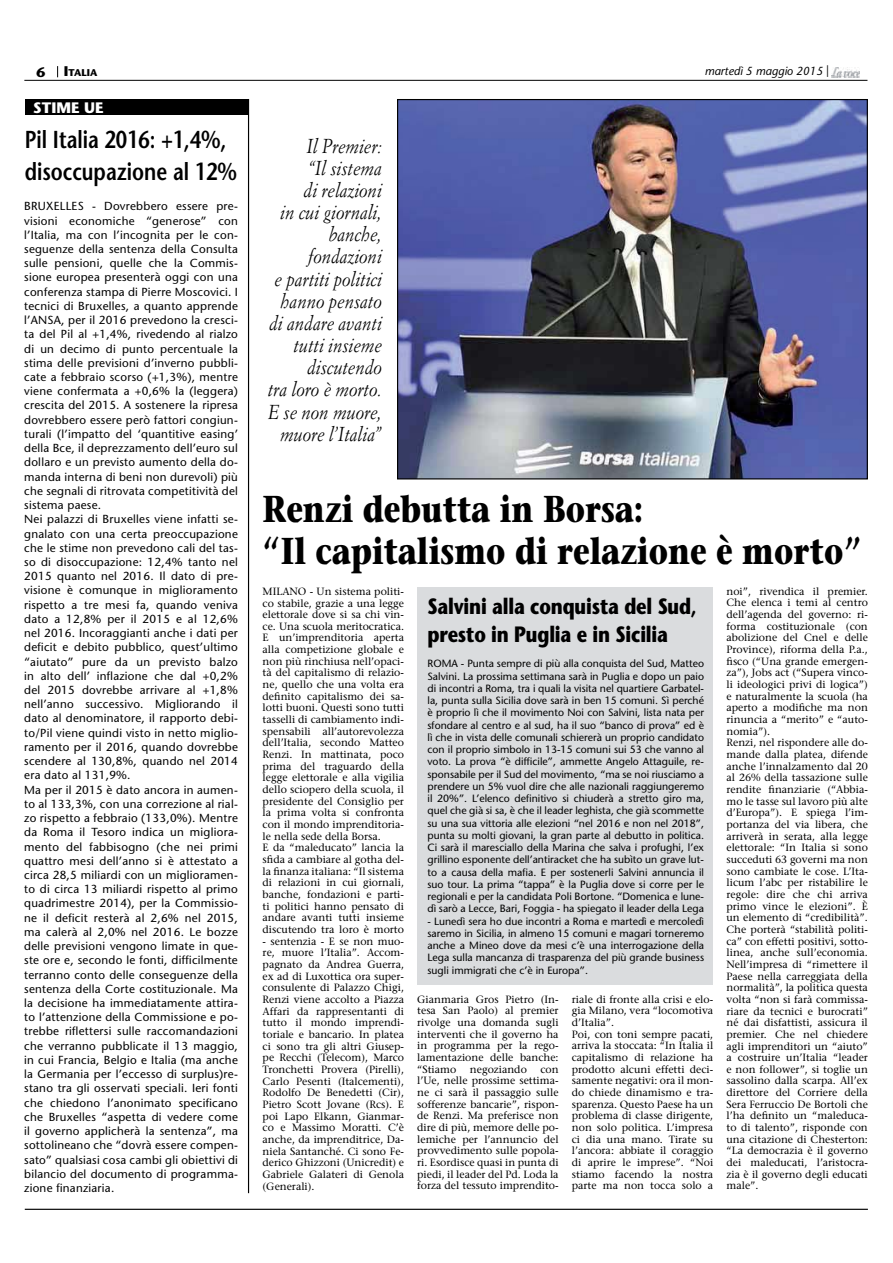
<style>
.page{position:relative;width:893px;height:1263px;background:#fff}
.page>*{position:absolute;margin:0;border:0;box-sizing:border-box;transform-origin:0 0}
.t1{font:700 37.35px/42px "Stone Serif";color:#000;scale:.8 1}
.t2{font:600 24.45px/32.7px "Stone Sans";color:#000;scale:.81 1}
.t3{font:700 22.2px/28px "Stone Sans";letter-spacing:-.01em;color:#000;scale:.82 1}
.t4{font:italic 19.8px/22.2px "Simoncini Garamond";color:#000;text-align:right;scale:.88 1}
.t5{font:700 15.15px "Stone Sans";color:#fff}
.t6{font:700 13.95px "Stone Sans";color:#000}
.t7{font:11.7px/14.2px "Stone Sans";letter-spacing:.02em;color:#000}
.t8{font:italic 11.7px "Stone Sans";color:#000}
.t9{font:10.5px/11.7px "Stone Serif";color:#000}
.t10{font:10.5px/12.3px "Stone Sans";color:#000;text-align:justify}
.t11{font:700 9.75px "Stone Sans";color:#000}
.s1{font-size:13.95px}
.s2{font-style:normal}
</style>
<div class="page">
<hr style="left:25px;top:1209px;width:843px;height:1px;background:#000">
<hr style="left:248px;top:99px;width:1px;height:1094px;background:#000">
<div style="left:417px;top:587px;width:296px;height:398px;background:#dadcde"></div>
<img style="left:399px;top:101px;width:467px;height:376px">
<div style="left:25px;top:99px;width:224px;height:16px;background:#000"></div>
<hr style="left:24px;top:80px;width:843px;height:1px;background:#000">
<img style="left:831px;top:68px;width:29px;height:9px">
<h3 class="t6" style="left:36px;top:66px;width:10px">6</h3>
<p class="t11" style="left:64px;top:70px;width:35px"><span class="s1">I</span>TALIA</p>
<p class="t8" style="left:705px;top:66px;width:126px">martedì 5 maggio 2015 <span class="s2">|</span></p>
<h3 class="t5" style="left:33px;top:102px;width:72px">STIME UE</h3>
<h2 class="t2" style="left:25px;top:125px;width:263px">Pil Italia 2016: +1,4%, disoccupazione al 12%</h2>
<p class="t7" style="left:24px;top:200px;width:215px">BRUXELLES - Dovrebbero essere pre&shy;visioni economiche “generose” con l’Italia, ma con l’incognita per le con&shy;seguenze della sentenza della Consulta sulle pensioni, quelle che la Commis&shy;sione europea presenterà oggi con una conferenza stampa di Pierre Moscovici. I tecnici di Bruxelles, a quanto apprende l’ANSA, per il 2016 prevedono la cresci&shy;ta del Pil al +1,4%, rivedendo al rialzo di un decimo di punto percentuale la stima delle previsioni d’inverno pubbli&shy;cate a febbraio scorso (+1,3%), mentre viene confermata a +0,6% la (leggera) crescita del 2015. A sostenere la ripresa dovrebbero essere però fattori congiun&shy;turali (l’impatto del ‘quantitive easing’ della Bce, il deprezzamento dell’euro sul dollaro e un previsto aumento della do&shy;manda interna di beni non durevoli) più che segnali di ritrovata competitività del sistema paese.<br>Nei palazzi di Bruxelles viene infatti se&shy;gnalato con una certa preoccupazione che le stime non prevedono cali del tas&shy;so di disoccupazione: 12,4% tanto nel 2015 quanto nel 2016. Il dato di pre&shy;visione è comunque in miglioramento rispetto a tre mesi fa, quando veniva dato a 12,8% per il 2015 e al 12,6% nel 2016. Incoraggianti anche i dati per deficit e debito pubblico, quest’ultimo “aiutato” pure da un previsto balzo in alto dell’ inflazione che dal +0,2% del 2015 dovrebbe arrivare al +1,8% nell’anno successivo. Migliorando il dato al denominatore, il rapporto debi&shy;to/Pil viene quindi visto in netto miglio&shy;ramento per il 2016, quando dovrebbe scendere al 130,8%, quando nel 2014 era dato al 131,9%.<br>Ma per il 2015 è dato ancora in aumen&shy;to al 133,3%, con una correzione al rial&shy;zo rispetto a febbraio (133,0%). Mentre da Roma il Tesoro indica un migliora&shy;mento del fabbisogno (che nei primi quattro mesi dell’anno si è attestato a circa 28,5 miliardi con un miglioramen&shy;to di circa 13 miliardi rispetto al primo quadrimestre 2014), per la Commissio&shy;ne il deficit resterà al 2,6% nel 2015, ma calerà al 2,0% nel 2016. Le bozze delle previsioni vengono limate in que&shy;ste ore e, secondo le fonti, difficilmente terranno conto delle conseguenze della sentenza della Corte costituzionale. Ma la decisione ha immediatamente attira&shy;to l’attenzione della Commissione e po&shy;trebbe riflettersi sulle raccomandazioni che verranno pubblicate il 13 maggio, in cui Francia, Belgio e Italia (ma anche la Germania per l’eccesso di surplus)re&shy;stano tra gli osservati speciali. Ieri fonti che chiedono l’anonimato specificano che Bruxelles “aspetta di vedere come il governo applicherà la sentenza”, ma sottolineano che “dovrà essere compen&shy;sato” qualsiasi cosa cambi gli obiettivi di bilancio del documento di programma&shy;zione finanziaria.</p>
<h3 class="t4" style="left:268px;top:136px;width:131px">Il Premier:<br>“Il sistema<br>di relazioni<br>in cui giornali, banche, fondazioni<br>e partiti politici hanno pensato di andare avanti tutti insieme discutendo<br>tra loro è morto.<br>E se non muore, muore l’Italia”</h3>
<h1 class="t1" style="left:263px;top:492px;width:750px">Renzi debutta in Borsa:<br>“Il capitalismo di relazione è morto”</h1>
<p class="t9" style="left:263px;top:586px;width:143px">MILANO - Un sistema politi&shy;co stabile, grazie a una legge elettorale dove si sa chi vin&shy;ce. Una scuola meritocratica.<br>E un’imprenditoria aperta alla competizione globale e non più rinchiusa nell’opaci&shy;tà del capitalismo di relazio&shy;ne, quello che una volta era definito capitalismo dei sa&shy;lotti buoni. Questi sono tutti tasselli di cambiamento indi&shy;spensabili all’autorevolezza dell’Italia, secondo Matteo<br>Renzi. In mattinata, poco prima del traguardo della legge elettorale e alla vigilia dello sciopero della scuola, il presidente del Consiglio per la prima volta si confronta con il mondo imprenditoria&shy;le nella sede della Borsa.<br>E da “maleducato” lancia la sfida a cambiare al gotha del&shy;la finanza italiana: “Il sistema di relazioni in cui giornali, banche, fondazioni e parti&shy;ti politici hanno pensato di andare avanti tutti insieme discutendo tra loro è morto</p>
<p class="t9" style="left:263px;top:936px;width:143px;text-align:justify">- sentenzia - E se non muo&shy;re, muore l’Italia”. Accom&shy;pagnato da Andrea Guerra, ex ad di Luxottica ora super&shy;consulente di Palazzo Chigi, Renzi viene accolto a Piazza Affari da rappresentanti di tutto il mondo imprendi&shy;toriale e bancario. In platea ci sono tra gli altri Giusep&shy;pe Recchi (Telecom), Marco Tronchetti Provera (Pirelli), Carlo Pesenti (Italcementi), Rodolfo De Benedetti (Cir), Pietro Scott Jovane (Rcs). E poi Lapo Elkann, Gianmar&shy;co e Massimo Moratti. C’è anche, da imprenditrice, Da&shy;niela Santanché. Ci sono Fe&shy;derico Ghizzoni (Unicredit) e Gabriele Galateri di Genola (Generali).</p>
<h3 class="t3" style="left:427px;top:595px;width:330px">Salvini alla conquista del Sud, presto in Puglia e in Sicilia</h3>
<p class="t10" style="left:427px;top:659px;width:278px">ROMA - Punta sempre di più alla conquista del Sud, Matteo Salvini. La prossima settimana sarà in Puglia e dopo un paio di incontri a Roma, tra i quali la visita nel quartiere Garbatel&shy;la, punta sulla Sicilia dove sarà in ben 15 comuni. Sì perché è proprio lì che il movimento Noi con Salvini, lista nata per sfondare al centro e al sud, ha il suo “banco di prova” ed è lì che in vista delle comunali schiererà un proprio candidato con il proprio simbolo in 13-15 comuni sui 53 che vanno al voto. La prova “è difficile”, ammette Angelo Attaguile, re&shy;sponsabile per il Sud del movimento, “ma se noi riusciamo a prendere un 5% vuol dire che alle nazionali raggiungeremo il 20%”. L’elenco definitivo si chiuderà a stretto giro ma, quel che già si sa, è che il leader leghista, che già scommette su una sua vittoria alle elezioni “nel 2016 e non nel 2018”, punta su molti giovani, la gran parte al debutto in politica.<br>Ci sarà il maresciallo della Marina che salva i profughi, l’ex grillino esponente dell’antiracket che ha subìto un grave lut&shy;to a causa della mafia. E per sostenerli Salvini annuncia il suo tour. La prima “tappa” è la Puglia dove si corre per le regionali e per la candidata Poli Bortone. “Domenica e lune&shy;dì sarò a Lecce, Bari, Foggia - ha spiegato il leader della Lega</p>
<p class="t10" style="left:427px;top:916px;width:278px">- Lunedì sera ho due incontri a Roma e martedì e mercoledì saremo in Sicilia, in almeno 15 comuni e magari torneremo anche a Mineo dove da mesi c’è una interrogazione della Lega sulla mancanza di trasparenza del più grande business sugli immigrati che c’è in Europa”.</p>
<p class="t9" style="left:417px;top:994px;width:143px;text-align:justify">Gianmaria Gros Pietro (In&shy;tesa San Paolo) al premier rivolge una domanda sugli interventi che il governo ha in programma per la rego&shy;lamentazione delle banche: “Stiamo</p>
<p class="t9" style="left:470px;top:1064px;width:58px">negoziando</p>
<p class="t9" style="left:417px;top:1064px;width:143px;text-align:justify;text-indent:123px">con l’Ue, nelle prossime settima&shy;ne ci sarà il passaggio sulle sofferenze bancarie”, rispon&shy;de Renzi. Ma preferisce non dire di più, memore delle po&shy;lemiche per l’annuncio del provvedimento sulle popola&shy;ri. Esordisce quasi in punta di piedi, il leader del Pd. Loda la forza del tessuto imprendito-</p>
<p class="t9" style="left:572px;top:994px;width:143px">riale di fronte alla crisi e elo&shy;gia Milano, vera “locomotiva d’Italia”.<br>Poi, con toni sempre pacati, arriva la stoccata: “In Italia il capitalismo di relazione ha prodotto alcuni effetti deci&shy;samente negativi: ora il mon&shy;do chiede dinamismo e tra&shy;sparenza. Questo Paese ha un problema di classe dirigente, non solo politica. L’impresa ci dia una mano. Tirate su l’ancora: abbiate il coraggio di aprire le imprese”. “Noi stiamo facendo la nostra parte ma non tocca solo a</p>
<p class="t9" style="left:726px;top:586px;width:143px">noi”, rivendica il premier.<br>Che elenca i temi al centro dell’agenda del governo: ri&shy;forma costituzionale (con abolizione del Cnel e delle<br>Province), riforma della P.a., fisco (“Una grande emergen&shy;za”), Jobs act (“Supera vinco&shy;li ideologici privi di logica”) e naturalmente la scuola (ha aperto a modifiche ma non rinuncia a “merito” e “auto&shy;nomia”).<br>Renzi, nel rispondere alle do&shy;mande dalla platea, difende anche l’innalzamento dal 20 al 26% della tassazione sulle rendite finanziarie (“Abbia&shy;mo le tasse sul lavoro più alte d’Europa”). E spiega l’im&shy;portanza del via libera, che arriverà in serata, alla legge elettorale: “In Italia si sono succeduti 63 governi ma non sono cambiate le cose. L’Ita&shy;licum l’abc per ristabilire le regole: dire che chi arriva primo vince le elezioni”. È un elemento di “credibilità”.<br>Che porterà “stabilità politi&shy;ca” con effetti positivi, sotto&shy;linea, anche sull’economia.<br>Nell’impresa di “rimettere il<br>Paese nella carreggiata della normalità”, la politica questa volta “non si farà commissa&shy;riare da tecnici e burocrati” né dai disfattisti, assicura il premier. Che nel chiedere agli imprenditori un “aiuto” a costruire un’Italia “leader e non follower”, si toglie un sassolino dalla scarpa. All’ex direttore del Corriere della<br>Sera Ferruccio De Bortoli che l’ha definito un “maleduca&shy;to di talento”, risponde con una citazione di Chesterton: “La democrazia è il governo dei maleducati, l’aristocra&shy;zia è il governo degli educati male”.</p>
</div>
